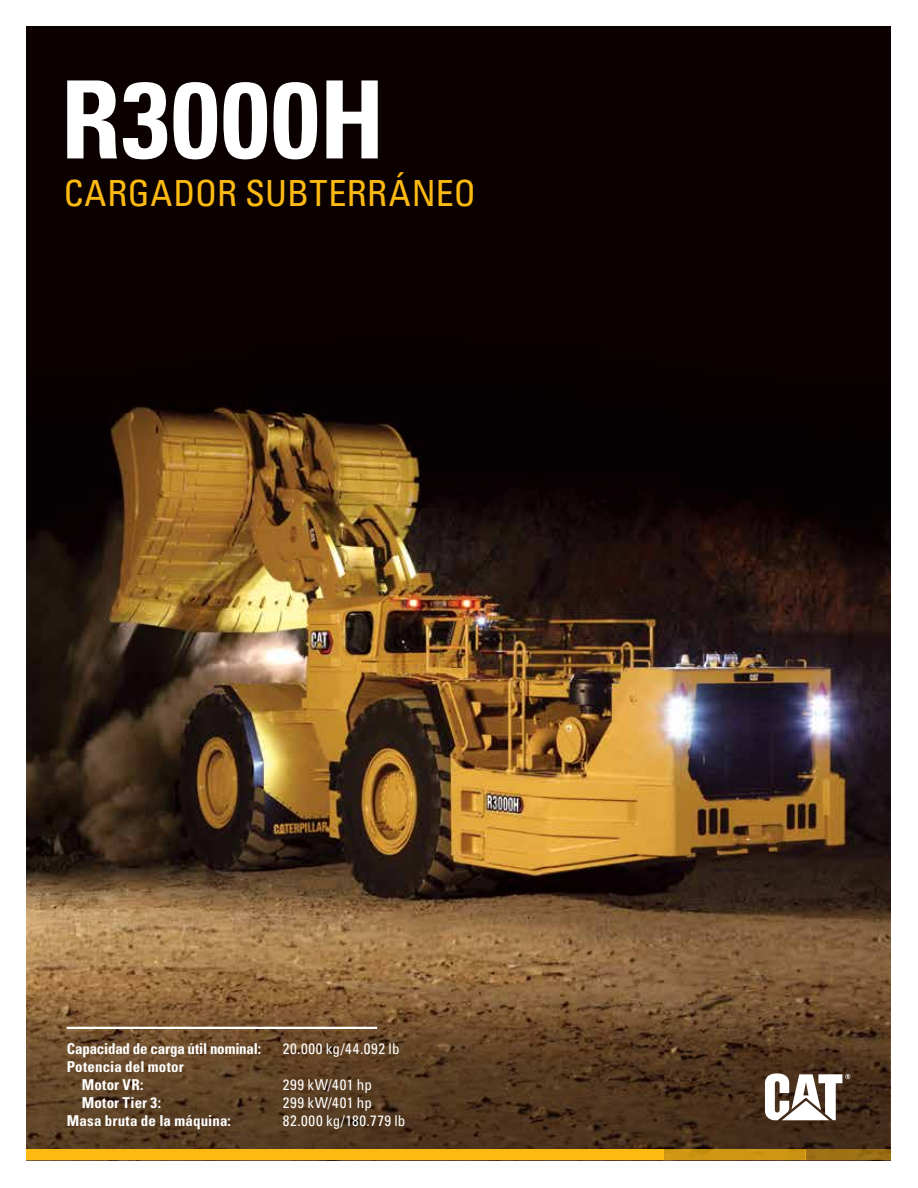
<style>
.page{position:relative;width:918px;height:1188px;background:#fff}
.page>*{position:absolute;margin:0;border:0;box-sizing:border-box;transform-origin:0 0}
.t1{font:700 condensed 108px "Univers LT Std";letter-spacing:.01em;color:#fff}
.t2{font:condensed 36px "Univers LT Std";letter-spacing:.01em;color:#fdba12}
.t3{font:condensed 15px "Univers LT Std";letter-spacing:.045em;color:#fff}
.t4{font:700 condensed 15px/18px "Univers LT Std";letter-spacing:.005em;color:#fff}
.t5{font:700 condensed 15px "Univers LT Std";letter-spacing:-.015em;color:#fff}
</style>
<div class="page">
<img style="left:26px;top:26px;width:864px;height:972px">
<svg style="left:26px;top:998px;width:864px;height:152px;background:#5e4024"></svg>
<div style="left:26px;top:1150px;width:638px;height:10px;background:#fdba12"></div>
<div style="left:805px;top:1150px;width:85px;height:10px;background:#9e7015"></div>
<div style="left:664px;top:1150px;width:142px;height:10px;background:#ce9614"></div>
<svg style="left:765px;top:1073px;width:85px;height:47px"></svg>
<hr style="left:67px;top:1027px;width:310px;height:2px;background:#fff">
<h1 class="t1" style="left:62px;top:55px;width:295px">794 AC</h1>
<h2 class="t2" style="left:64px;top:171px;width:414px">CARGADOR SUBTERRÁNEO</h2>
<h1 class="t1" style="left:61px;top:54px;width:326px">R3000H</h1>
<p class="t5" style="left:67px;top:1040px;width:196px">Capacidad de carga útil nominal:</p>
<p class="t3" style="left:283px;top:1039px;width:118px">20.000 kg/44.092 lb</p>
<p class="t4" style="left:82px;top:1058px;width:104px;text-indent:-15px">Potencia del motor<br>Motor VR:</p>
<p class="t3" style="left:283px;top:1075px;width:91px">299 kW/401 hp</p>
<p class="t4" style="left:82px;top:1094px;width:81px">Motor Tier 3:</p>
<p class="t3" style="left:283px;top:1093px;width:91px">299 kW/401 hp</p>
<p class="t4" style="left:67px;top:1112px;width:166px">Masa bruta de la máquina:</p>
<p class="t3" style="left:283px;top:1111px;width:124px">82.000 kg/180.779 lb</p>
</div>
